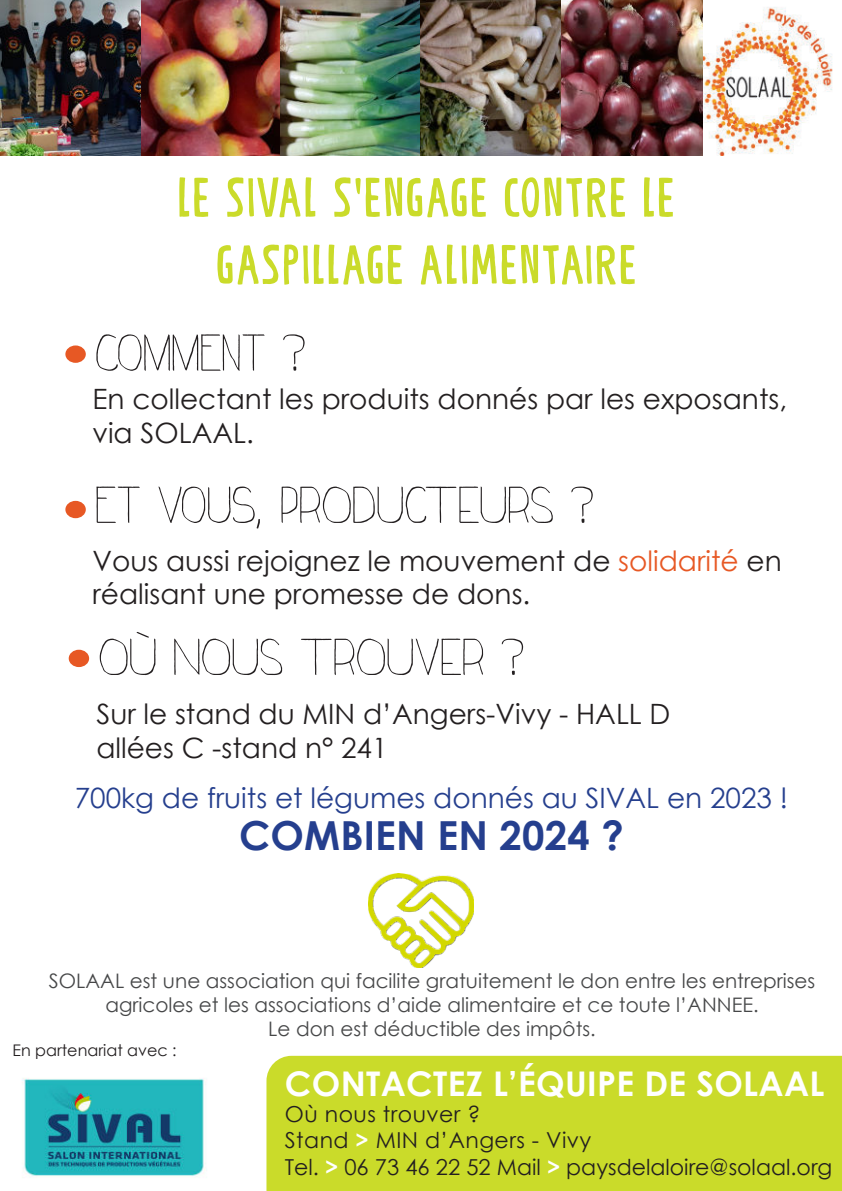
<style>
.page{position:relative;width:842px;height:1191px;background:#fff}
.page>*{position:absolute;margin:0;border:0;box-sizing:border-box;transform-origin:0 0}
.t1{font:56px/67.2px "Power Breakfast";letter-spacing:.03em;color:#cadb2a;text-align:center}
.t2{font:52px "Frenchy";letter-spacing:.005em;color:#231f20}
.t3{font:700 40px "Century Gothic";letter-spacing:.005em;color:#253f8e}
.t4{font:700 34px "Century Gothic";letter-spacing:.01em;color:#fff}
.t5{font:28px/33.6px "Century Gothic";color:#231f20}
.t6{font:28px "Century Gothic";color:#253f8e}
.t7{font:22px/26.4px "Century Gothic";color:#231f20}
.t8{font:20px/24px "Century Gothic";color:#464748;text-align:center}
.t9{font:16px "Century Gothic";color:#231f20}
.s1{color:#e75824}
.s2{font-weight:700;color:#fff}
</style>
<div class="page">
<div style="left:266px;top:1055px;width:576px;height:136px;background:#cadb2a"></div>
<img style="left:0;top:0;width:833px;height:155px">
<div style="left:65px;top:345px;width:21px;height:18px;background:#e75824;border-radius:50%"></div>
<div style="left:65px;top:501px;width:21px;height:17px;background:#e75824;border-radius:50%"></div>
<img style="left:369px;top:874px;width:104px;height:93px">
<div style="left:69px;top:649px;width:20px;height:18px;background:#e75824;border-radius:50%"></div>
<img style="left:22px;top:1078px;width:185px;height:100px">
<h1 class="t1" style="left:178px;top:164px;width:498px">LE SIVAL S’ENGAGE CONTRE LE<br>GASPILLAGE ALIMENTAIRE</h1>
<h2 class="t2" style="left:96px;top:327px;width:213px">COMMENT ?</h2>
<p class="t5" style="left:93px;top:384px;width:696px">En collectant les produits donnés par les exposants, via SOLAAL.</p>
<h2 class="t2" style="left:96px;top:480px;width:501px">ET VOUS, PRODUCTEURS ?</h2>
<p class="t5" style="left:93px;top:546px;width:691px">Vous aussi rejoignez le mouvement de <span class="s1">solidarité</span> en réalisant une promesse de dons.</p>
<h2 class="t2" style="left:100px;top:632px;width:428px">OÙ NOUS TROUVER ?</h2>
<p class="t5" style="left:96px;top:699px;width:576px">Sur le stand du MIN d’Angers-Vivy - HALL D allées C -stand n° 241</p>
<p class="t6" style="left:75px;top:786px;width:715px">700kg de fruits et légumes donnés au SIVAL en 2023 !</p>
<h3 class="t3" style="left:239px;top:817px;width:386px">COMBIEN EN 2024 ?</h3>
<p class="t8" style="left:49px;top:970px;width:768px">SOLAAL est une association qui facilite gratuitement le don entre les entreprises agricoles et les associations d’aide alimentaire et ce toute l’ANNEE.<br>Le don est déductible des impôts.</p>
<p class="t9" style="left:12px;top:1043px;width:166px">En partenariat avec :</p>
<p class="t4" style="left:285px;top:1067px;width:541px">CONTACTEZ L’ÉQUIPE DE SOLAAL</p>
<p class="t7" style="left:285px;top:1102px;width:549px">Où nous trouver ?<br>Stand <span class="s2">&gt;</span> MIN d’Angers - Vivy<br>Tel. <span class="s2">&gt;</span> 06 73 46 22 52 Mail <span class="s2">&gt;</span> paysdelaloire@solaal.org</p>
</div>
